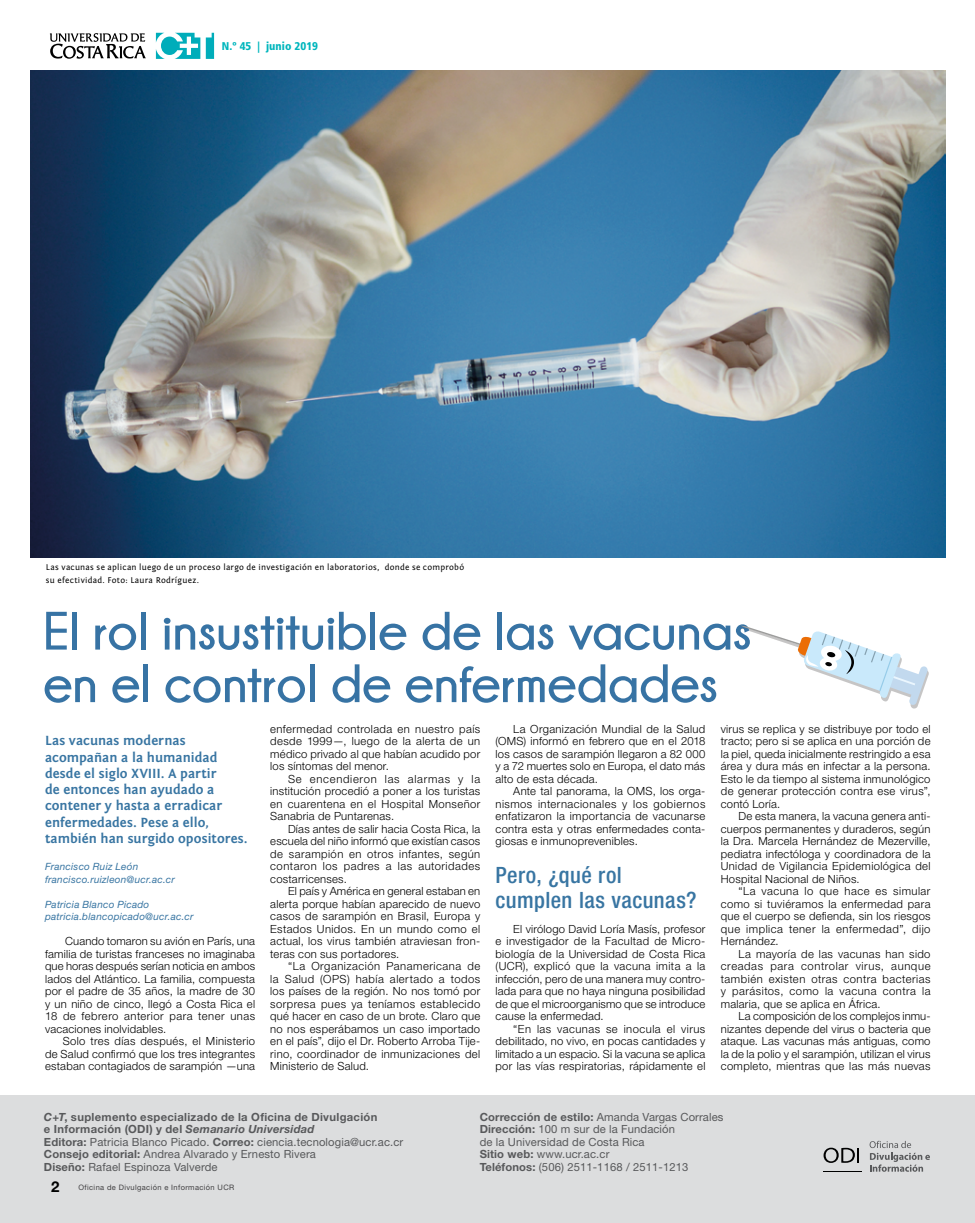
<style>
.page{position:relative;width:975px;height:1223px;background:#fff}
.page>*{position:absolute;margin:0;border:0;box-sizing:border-box;transform-origin:0 0}
.t1{font:700 53.75px/52.5px "Champagne&Limousines";color:#3773a4}
.t2{font:500 condensed 22.5px/25px "Helvetica Neue LT Std";letter-spacing:.02em;color:#3875a2}
.t3{font:700 15px "Helvetica Neue LT Std";color:#000}
.t4{font:700 13.75px/16.2px "Fontin Sans";color:#3875a2}
.t5{font:300 11.25px/12.5px "Helvetica Neue LT Std";letter-spacing:.02em;color:#000;text-align:justify}
.t6{font:700 11.25px/12.5px "Helvetica Neue LT Std";letter-spacing:.03em;color:#58595b}
.t7{font:11.25px/12.5px "Helvetica Neue LT Std";letter-spacing:.01em;color:#58595b}
.t8{font:900 condensed 11.25px "Frutiger LT Std";letter-spacing:.005em;color:#00b6bd}
.t9{font:italic 10px/12.5px "Helvetica Neue LT Std";letter-spacing:.02em;color:#3875a2}
.t10{font:8.75px/12.5px "Fontin Sans";letter-spacing:.025em;color:#000}
.t11{font:7.5px "Helvetica Neue LT Std";letter-spacing:.05em;color:#414042}
.s1{font-style:italic}
.s2{font-weight:400}
.s3{font-weight:700}
</style>
<div class="page">
<div style="left:0;top:1095px;width:974px;height:127px;background:#dcddde"></div>
<hr style="left:822px;top:1170px;width:39px;height:1px;background:#000">
<svg style="left:823px;top:1147px;width:36px;height:15px"></svg>
<svg style="left:869px;top:1140px;width:60px;height:31px"></svg>
<svg style="left:156px;top:33px;width:44px;height:26px"></svg>
<svg style="left:206px;top:33px;width:8px;height:26px"></svg>
<svg style="left:50px;top:33px;width:96px;height:26px"></svg>
<img style="left:30px;top:71px;width:915px;height:487px">
<svg style="left:739px;top:625px;width:189px;height:83px"></svg>
<p class="t8" style="left:222px;top:39px;width:98px">N.º 45 | junio 2019</p>
<p class="t10" style="left:46px;top:561px;width:420px">Las vacunas se aplican luego de un proceso largo de investigación en laboratorios, donde se comprobó su efectividad. Foto: Laura Rodríguez.</p>
<h1 class="t1" style="left:43px;top:604px;width:710px">El rol insustituible de las vacunas en el control de enfermedades</h1>
<p class="t4" style="left:45px;top:733px;width:204px">Las vacunas modernas acompañan a la humanidad desde el siglo XVIII. A partir<br>de entonces han ayudado a contener y hasta a erradicar enfermedades. Pese a ello, también han surgido opositores.</p>
<p class="t9" style="left:45px;top:860px;width:131px">Francisco Ruiz León francisco.ruizleon@ucr.ac.cr</p>
<p class="t9" style="left:45px;top:898px;width:150px">Patricia Blanco Picado patricia.blancopicado@ucr.ac.cr</p>
<p class="t5" style="left:45px;top:935px;width:212px;text-indent:20px">Cuando tomaron su avión en París, una familia de turistas franceses no imaginaba que horas después serían noticia en ambos lados del Atlántico. La familia, compuesta por el padre de 35 años, la madre de 30 y un niño de cinco, llegó a Costa Rica el 18 de febrero anterior para tener unas vacaciones inolvidables.</p>
<p class="t5" style="left:45px;top:1035px;width:212px;text-indent:18px">Solo tres días después, el Ministerio de Salud confirmó que los tres integrantes estaban contagiados de sarampión —una</p>
<p class="t5" style="left:270px;top:722px;width:211px">enfermedad controlada en nuestro país desde 1999—, luego de la alerta de un médico privado al que habían acudido por los síntomas del menor.</p>
<p class="t5" style="left:270px;top:772px;width:211px;text-indent:18px">Se encendieron las alarmas y la institución procedió a poner a los turistas en cuarentena en el Hospital Monseñor Sanabria de Puntarenas.</p>
<p class="t5" style="left:270px;top:822px;width:211px;text-indent:18px">Días antes de salir hacia Costa Rica, la escuela del niño informó que existían casos de sarampión en otros infantes, según contaron los padres a las autoridades costarricenses.</p>
<p class="t5" style="left:270px;top:884px;width:211px;text-indent:18px">El país y América en general estaban en alerta porque habían aparecido de nuevo casos de sarampión en Brasil, Europa y Estados Unidos. En un mundo como el actual, los virus también atraviesan fron&shy;teras con sus portadores.</p>
<p class="t5" style="left:270px;top:959px;width:211px;text-indent:18px">“La Organización Panamericana de la Salud (OPS) había alertado a todos los países de la región. No nos tomó por sorpresa pues ya teníamos establecido qué hacer en caso de un brote. Claro que no nos esperábamos un caso importado en el país”, dijo el Dr. Roberto Arroba Tije&shy;rino, coordinador de inmunizaciones del Ministerio de Salud.</p>
<p class="t5" style="left:495px;top:722px;width:211px;text-indent:18px">La Organización Mundial de la Salud (OMS) informó en febrero que en el 2018 los casos de sarampión llegaron a 82 000 y a 72 muertes solo en Europa, el dato más alto de esta década.</p>
<p class="t5" style="left:495px;top:784px;width:211px;text-indent:18px">Ante tal panorama, la OMS, los orga&shy;nismos internacionales y los gobiernos enfatizaron la importancia de vacunarse contra esta y otras enfermedades conta&shy;giosas e inmunoprevenibles.</p>
<h2 class="t2" style="left:495px;top:862px;width:202px">Pero, ¿qué rol cumplen las vacunas?</h2>
<p class="t5" style="left:495px;top:922px;width:211px;text-indent:18px">El virólogo David Loría Masís, profesor e investigador de la Facultad de Micro&shy;biología de la Universidad de Costa Rica (UCR), explicó que la vacuna imita a la infección, pero de una manera muy contro&shy;lada para que no haya ninguna posibilidad de que el microorganismo que se introduce cause la enfermedad.</p>
<p class="t5" style="left:495px;top:1022px;width:211px;text-indent:18px">“En las vacunas se inocula el virus debilitado, no vivo, en pocas cantidades y limitado a un espacio. Si la vacuna se aplica por las vías respiratorias, rápidamente el</p>
<p class="t5" style="left:720px;top:722px;width:211px">virus se replica y se distribuye por todo el tracto; pero si se aplica en una porción de la piel, queda inicialmente restringido a esa área y dura más en infectar a la persona.<br>Esto le da tiempo al sistema inmunológico de generar protección contra ese virus”, contó Loría.</p>
<p class="t5" style="left:720px;top:809px;width:211px;text-indent:18px">De esta manera, la vacuna genera anti&shy;cuerpos permanentes y duraderos, según la Dra. Marcela Hernández de Mezerville, pediatra infectóloga y coordinadora de la Unidad de Vigilancia Epidemiológica del Hospital Nacional de Niños.</p>
<p class="t5" style="left:720px;top:884px;width:211px;text-indent:18px">“La vacuna lo que hace es simular como si tuviéramos la enfermedad para que el cuerpo se defienda, sin los riesgos que implica tener la enfermedad”, dijo Hernández.</p>
<p class="t5" style="left:720px;top:947px;width:211px;text-indent:18px">La mayoría de las vacunas han sido creadas para controlar virus, aunque también existen otras contra bacterias y parásitos, como la vacuna contra la malaria, que se aplica en África.</p>
<p class="t5" style="left:720px;top:1009px;width:211px;text-indent:18px">La composición de los complejos inmu&shy;nizantes depende del virus o bacteria que ataque. Las vacunas más antiguas, como la de la polio y el sarampión, utilizan el virus completo, mientras que las más nuevas</p>
<p class="t6" style="left:44px;top:1109px;width:361px"><span class="s1">C+T</span>, suplemento especializado de la Oficina de Divulgación<br>e Información (ODI) y del <span class="s1">Semanario Universidad<br></span>Editora: <span class="s2">Patricia Blanco Picado.</span> Correo: <span class="s2">ciencia.tecnologia@ucr.ac.cr </span>Consejo editorial: <span class="s2">Andrea Alvarado y Ernesto Rivera<br></span>Diseño: <span class="s2">Rafael Espinoza Valverde</span></p>
<p class="t7" style="left:479px;top:1110px;width:245px"><span class="s3">Corrección de estilo:</span> Amanda Vargas Corrales <span class="s3">Dirección:</span> 100 m sur de la Fundación<br>de la Universidad de Costa Rica<br><span class="s3">Sitio web:</span> www.ucr.ac.cr<br><span class="s3">Teléfonos:</span> (506) 2511-1168 / 2511-1213</p>
<h3 class="t3" style="left:51px;top:1177px;width:10px">2</h3>
<p class="t11" style="left:78px;top:1182px;width:157px">Oficina de Divulgación e Información UCR</p>
</div>
